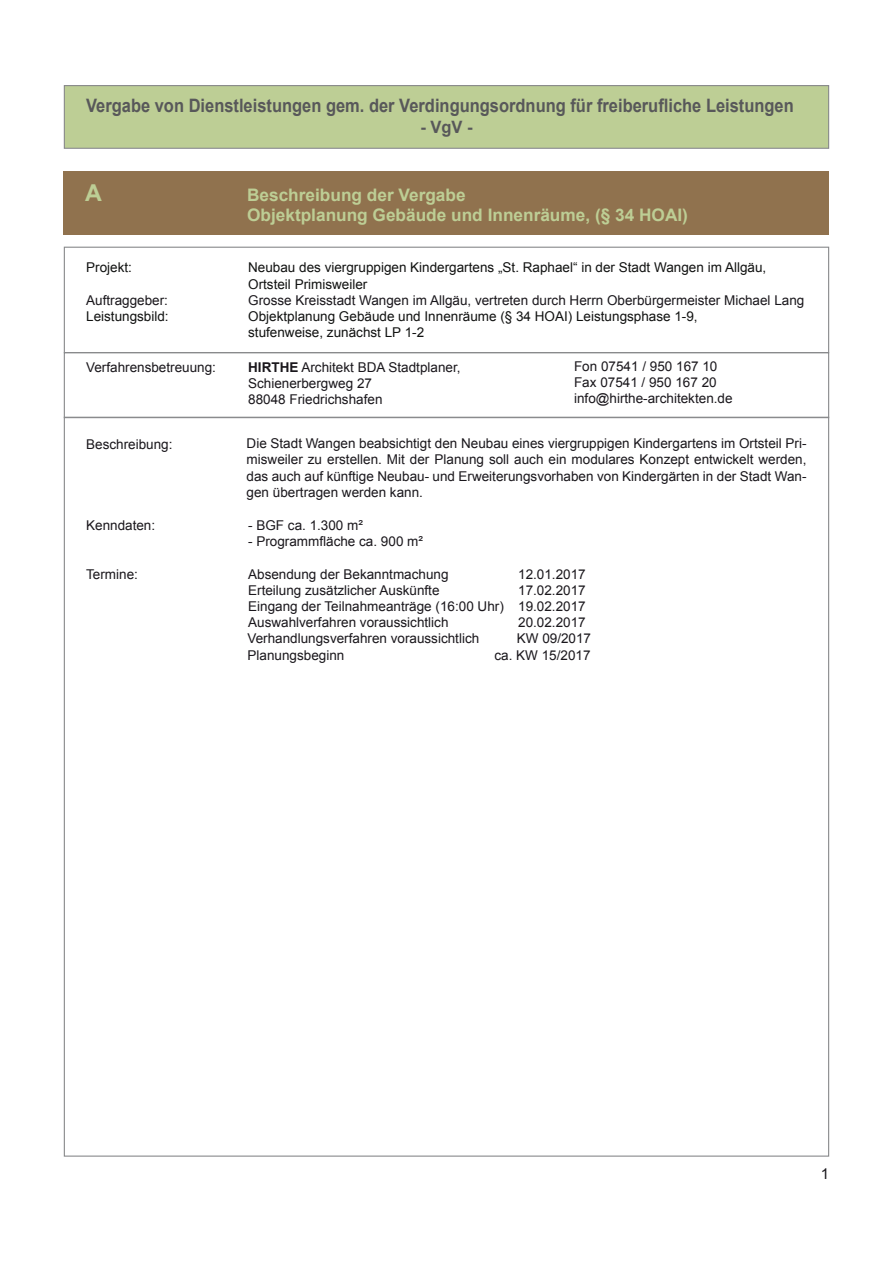
<style>
.page{position:relative;width:893px;height:1263px;background:#fff}
.page>*{position:absolute;margin:0;border:0;box-sizing:border-box;transform-origin:0 0}
.t1{font:700 23.25px "Arial";color:#bdce95}
.t2{font:700 18.45px "Arial";color:#58585a;scale:.89 1}
.t3{font:700 17.25px "Arial";color:#bdce95}
.t4{font:700 17.1px "Arial";color:#58585a}
.t5{font:15px "Arial";color:#1a171c}
.t6{font:13.5px/16.2px "Arial";color:#1a171c;text-align:justify}
.t7{font:13.5px/16.2px "Arial";color:#111211}
.s1{font-weight:700}
</style>
<div class="page">
<div style="left:64px;top:171px;width:765px;height:63px;background:#90724e"></div>
<div style="left:64px;top:86px;width:765px;height:62px;background:#bdce95"></div>
<div style="left:64px;top:85px;width:765px;height:64px;border:1px solid #898a8c"></div>
<div style="left:64px;top:247px;width:765px;height:106px;border:1px solid #898a8c"></div>
<div style="left:64px;top:352px;width:765px;height:66px;border:1px solid #898a8c"></div>
<p class="t2" style="left:86px;top:93px;width:797px">Vergabe von Dienstleistungen gem. der Verdingungsordnung für freiberufliche Leistungen</p>
<p class="t4" style="left:420px;top:115px;width:54px">- VgV -</p>
<p class="t1" style="left:85px;top:176px;width:18px">A</p>
<p class="t3" style="left:247px;top:182px;width:220px">Beschreibung der Vergabe</p>
<p class="t3" style="left:247px;top:203px;width:442px">Objektplanung Gebäude und Innenräume, (§ 34 HOAI)</p>
<p class="t7" style="left:86px;top:259px;width:47px">Projekt:</p>
<p class="t7" style="left:248px;top:259px;width:520px">Neubau des viergruppigen Kindergartens „St. Raphael“ in der Stadt Wangen im Allgäu,<br>Ortsteil Primisweiler</p>
<p class="t6" style="left:86px;top:292px;width:83px">Auftraggeber:</p>
<p class="t6" style="left:248px;top:292px;width:558px">Grosse Kreisstadt Wangen im Allgäu, vertreten durch Herrn Oberbürgermeister Michael Lang</p>
<p class="t7" style="left:86px;top:308px;width:84px">Leistungsbild:</p>
<p class="t7" style="left:248px;top:308px;width:451px">Objektplanung Gebäude und Innenräume (§ 34 HOAI) Leistungsphase 1-9,</p>
<p class="t7" style="left:248px;top:324px;width:178px">stufenweise, zunächst LP 1-2</p>
<p class="t6" style="left:86px;top:359px;width:131px">Verfahrensbetreuung:</p>
<p class="t6" style="left:248px;top:359px;width:214px"><span class="s1">HIRTHE</span> Architekt BDA Stadtplaner,</p>
<p class="t6" style="left:248px;top:375px;width:125px">Schienerbergweg 27</p>
<p class="t6" style="left:248px;top:391px;width:136px">88048 Friedrichshafen</p>
<p class="t6" style="left:574px;top:358px;width:145px">Fon 07541 / 950 167 10</p>
<p class="t6" style="left:574px;top:374px;width:144px">Fax 07541 / 950 167 20</p>
<p class="t6" style="left:574px;top:390px;width:160px">info@hirthe-architekten.de</p>
<p class="t6" style="left:247px;top:435px;width:561px">Die Stadt Wangen beabsichtigt den Neubau eines viergruppigen Kindergartens im Ortsteil Pri&shy;misweiler zu erstellen. Mit der Planung soll auch ein modulares Konzept entwickelt werden, das auch auf künftige Neubau- und Erweiterungsvorhaben von Kindergärten in der Stadt Wan&shy;gen übertragen werden kann.</p>
<p class="t6" style="left:86px;top:436px;width:88px">Beschreibung:</p>
<p class="t6" style="left:86px;top:517px;width:71px">Kenndaten:</p>
<p class="t6" style="left:248px;top:517px;width:116px">- BGF ca. 1.300 m²</p>
<p class="t6" style="left:248px;top:533px;width:176px">- Programmfläche ca. 900 m²</p>
<p class="t6" style="left:86px;top:566px;width:53px">Termine:</p>
<p class="t6" style="left:248px;top:566px;width:202px">Absendung der Bekanntmachung</p>
<p class="t6" style="left:518px;top:566px;width:69px">12.01.2017</p>
<p class="t6" style="left:248px;top:582px;width:193px">Erteilung zusätzlicher Auskünfte</p>
<p class="t6" style="left:518px;top:582px;width:69px">17.02.2017</p>
<p class="t6" style="left:248px;top:598px;width:339px">Eingang der Teilnahmeanträge (16:00 Uhr) 19.02.2017</p>
<p class="t6" style="left:248px;top:614px;width:202px">Auswahlverfahren voraussichtlich</p>
<p class="t6" style="left:518px;top:614px;width:69px">20.02.2017</p>
<p class="t6" style="left:248px;top:630px;width:233px">Verhandlungsverfahren voraussichtlich</p>
<p class="t6" style="left:517px;top:630px;width:76px">KW 09/2017</p>
<p class="t6" style="left:248px;top:647px;width:98px">Planungsbeginn</p>
<p class="t6" style="left:494px;top:647px;width:98px">ca. KW 15/2017</p>
<p class="t5" style="left:821px;top:1163px;width:10px">1</p>
</div>
